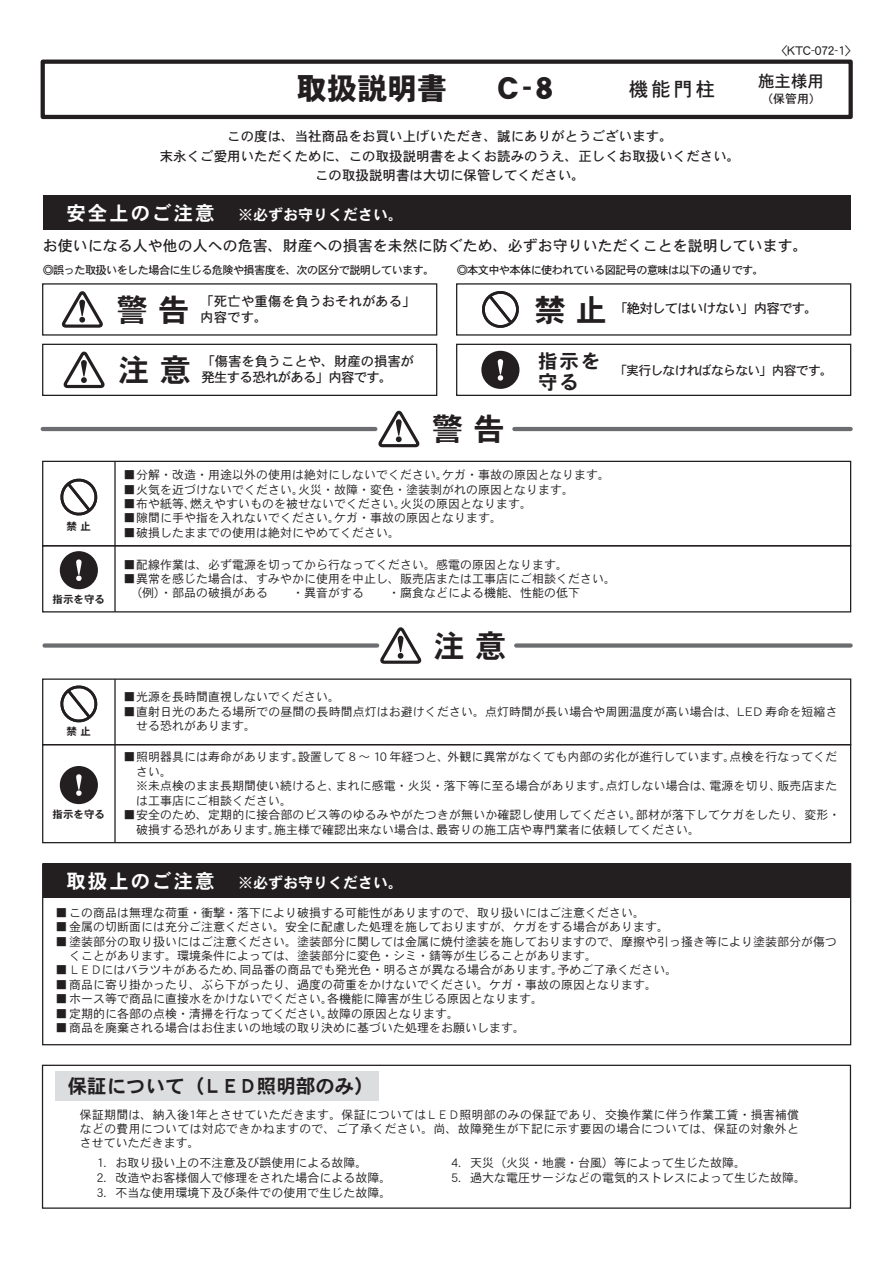
<style>
.page{position:relative;width:893px;height:1263px;background:#fff}
.page>*{position:absolute;margin:0;border:0;box-sizing:border-box;transform-origin:0 0}
.t1{font:31.2px "DFHS Gothic W7 WINP RKSJ H";color:#231f20}
.t2{font:31.2px "DFHS Gothic W7 WING RKSJ H";color:#231f20}
.t3{font:30px "DFHS Gothic W9 WINP RKSJ H";color:#231f20}
.t4{font:19.5px/21px "DFHS Gothic W7 WINP RKSJ H";color:#231f20}
.t5{font:19.5px "DFHS Gothic W5 WINP RKSJ H";color:#231f20}
.t6{font:16.5px "DFHS Gothic W5 WINP RKSJ H";color:#231f20}
.t7{font:15px "DFHS Gothic W5 WINP RKSJ H";color:#231f20}
.t8{font:15px "DFHS Gothic W7 WINP RKSJ H";color:#fff}
.t9{font:13.5px/16.2px "DFHS Gothic W5 WINP RKSJ H";color:#231f20}
.t10{font:13.5px "DFHS Gothic W5 WINP RKSJ H";letter-spacing:-.06em;color:#231f20}
.t11{font:12.9px "DFHS Gothic W5 WINP RKSJ H";letter-spacing:-.06em;color:#231f20}
.t12{font:12px/14.4px "DFHS Gothic W3 WINP RKSJ H";color:#231f20}
.t13{font:12px "DFHS Gothic W5 WINP RKSJ H";color:#231f20}
.t14{font:11.25px "DFHS Gothic W5 WINP RKSJ H";letter-spacing:-.06em;color:#231f20}
.t15{font:10.5px "DFHS Gothic W7 WINP RKSJ H";color:#231f20}
.s1{font-size:19.5px}
</style>
<div class="page">
<div style="left:62px;top:553px;width:34px;height:34px;background:#231f20;border-radius:50%"></div>
<div style="left:60px;top:551px;width:38px;height:38px;border:4px solid #231f20;border-radius:50%"></div>
<svg style="left:76px;top:559px;width:6px;height:22px"></svg>
<div style="left:42px;top:461px;width:809px;height:85px;border:1px solid #231f20"></div>
<hr style="left:114px;top:461px;width:2px;height:85px;background:#231f20">
<svg style="left:60px;top:478px;width:38px;height:38px"></svg>
<svg style="left:60px;top:685px;width:38px;height:38px"></svg>
<div style="left:42px;top:545px;width:809px;height:67px;border:1px solid #231f20"></div>
<hr style="left:114px;top:546px;width:2px;height:66px;background:#231f20">
<div style="left:62px;top:768px;width:34px;height:34px;background:#231f20;border-radius:50%"></div>
<div style="left:60px;top:766px;width:38px;height:38px;border:4px solid #231f20;border-radius:50%"></div>
<svg style="left:76px;top:774px;width:6px;height:22px"></svg>
<div style="left:42px;top:744px;width:809px;height:99px;border:1px solid #231f20"></div>
<hr style="left:114px;top:745px;width:2px;height:98px;background:#231f20">
<div style="left:42px;top:678px;width:809px;height:67px;border:1px solid #231f20"></div>
<hr style="left:114px;top:679px;width:2px;height:66px;background:#231f20">
<div style="left:55px;top:1071px;width:323px;height:30px;background:#dcdddf"></div>
<div style="left:42px;top:1065px;width:809px;height:144px;border:1px solid #231f20"></div>
<div style="left:41px;top:60px;width:812px;height:59px;border:4px solid #231f20"></div>
<div style="left:42px;top:863px;width:809px;height:182px;border:1px solid #231f20"></div>
<div style="left:43px;top:864px;width:808px;height:34px;background:#231f20"></div>
<svg style="left:379px;top:627px;width:43px;height:37px"></svg>
<div style="left:516px;top:643px;width:335px;height:5px;background:#6c6d70"></div>
<div style="left:45px;top:643px;width:332px;height:5px;background:#6c6d70"></div>
<div style="left:43px;top:196px;width:808px;height:34px;background:#231f20"></div>
<svg style="left:61px;top:291px;width:42px;height:37px"></svg>
<svg style="left:482px;top:291px;width:37px;height:37px"></svg>
<div style="left:456px;top:344px;width:395px;height:52px;border:1px solid #231f20"></div>
<div style="left:483px;top:353px;width:34px;height:34px;background:#231f20;border-radius:50%"></div>
<div style="left:481px;top:351px;width:38px;height:38px;border:4px solid #231f20;border-radius:50%"></div>
<svg style="left:498px;top:359px;width:5px;height:22px"></svg>
<div style="left:42px;top:344px;width:395px;height:52px;border:1px solid #231f20"></div>
<svg style="left:63px;top:351px;width:42px;height:38px"></svg>
<svg style="left:377px;top:410px;width:43px;height:38px"></svg>
<hr style="left:514px;top:427px;width:337px;height:4px;background:#6c6d70">
<hr style="left:43px;top:427px;width:332px;height:4px;background:#6c6d70">
<h2 class="t3" style="left:297px;top:73px;width:151px">取扱説明書</h2>
<h2 class="t3" style="left:497px;top:73px;width:57px">C-8</h2>
<p class="t13" style="left:782px;top:44px;width:71px">&lt;KTC-072-1&gt;</p>
<h3 class="t5" style="left:629px;top:79px;width:88px">機能門柱</h3>
<h3 class="t6" style="left:758px;top:73px;width:67px">施主様用</h3>
<p class="t13" style="left:761px;top:93px;width:61px">（保管用）</p>
<p class="t9" style="left:160px;top:127px;width:582px;line-height:19.5px;text-align:center">この度は、当社商品をお買い上げいただき、誠にありがとうございます。<br>末永くご愛用いただくために、この取扱説明書をよくお読みのうえ、正しくお取扱いください。この取扱説明書は大切に保管してください。</p>
<p class="t8" style="left:66px;top:207px;width:338px"><span class="s1">安全上のご注意　</span>※必ずお守りください。</p>
<p class="t7" style="left:43px;top:238px;width:766px">お使いになる人や他の人への危害、財産への損害を未然に防ぐため、必ずお守りいただくことを説明しています。</p>
<p class="t14" style="left:43px;top:264px;width:393px">◎誤った取扱いをした場合に生じる危険や損害度を、次の区分で説明しています。</p>
<p class="t14" style="left:457px;top:264px;width:309px">◎本文中や本体に使われている図記号の意味は以下の通りです。</p>
<h1 class="t1" style="left:117px;top:294px;width:74px">警 告</h1>
<p class="t9" style="left:200px;top:293px;width:217px">「死亡や重傷を負うおそれがある」内容です。</p>
<h1 class="t1" style="left:534px;top:294px;width:74px">禁 止</h1>
<p class="t10" style="left:614px;top:302px;width:205px">「絶対してはいけない」内容です。</p>
<h3 class="t4" style="left:538px;top:350px;width:64px">指示を守る</h3>
<p class="t9" style="left:202px;top:354px;width:214px">「傷害を負うことや、財産の損害が発生する恐れがある」内容です。</p>
<h1 class="t1" style="left:118px;top:354px;width:74px">注 意</h1>
<p class="t11" style="left:614px;top:364px;width:221px">「実行しなければならない」内容です。</p>
<p class="t15" style="left:67px;top:521px;width:26px">禁 止</p>
<p class="t15" style="left:53px;top:594px;width:54px">指示を守る</p>
<p class="t15" style="left:67px;top:726px;width:26px">禁 止</p>
<p class="t15" style="left:53px;top:809px;width:54px">指示を守る</p>
<h1 class="t2" style="left:432px;top:413px;width:74px">警 告</h1>
<p class="t12" style="left:124px;top:468px;width:488px">■分解・改造・用途以外の使用は絶対にしないでください。ケガ・事故の原因となります。</p>
<p class="t12" style="left:124px;top:482px;width:452px">■火気を近づけないでください。火災・故障・変色・塗装剥がれの原因となります。</p>
<p class="t12" style="left:124px;top:497px;width:410px">■布や紙等、燃えやすいものを被せないでください。火災の原因となります。</p>
<p class="t12" style="left:124px;top:511px;width:380px">■隙間に手や指を入れないでください。ケガ・事故の原因となります。</p>
<p class="t12" style="left:124px;top:526px;width:278px">■破損したままでの使用は絶対にやめてください。</p>
<p class="t12" style="left:124px;top:557px;width:446px">■配線作業は、必ず電源を切ってから行なってください。感電の原因となります。</p>
<p class="t12" style="left:130px;top:572px;width:487px;text-indent:-7px">■異常を感じた場合は、すみやかに使用を中止し、販売店または工事店にご相談ください。（例）・部品の破損がある　　・異音がする　　・腐食などによる機能、性能の低下</p>
<h1 class="t2" style="left:434px;top:630px;width:74px">注 意</h1>
<p class="t12" style="left:124px;top:690px;width:218px">■光源を長時間直視しないでください。</p>
<p class="t12" style="left:136px;top:704px;width:703px;text-indent:-13px">■直射日光のあたる場所での昼間の長時間点灯はお避けください。点灯時間が長い場合や周囲温度が高い場合は、L ED 寿命を短縮させる恐れがあります。</p>
<p class="t12" style="left:124px;top:750px;width:715px">■照明器具には寿命があります。設置して 8 ～ 10 年経つと、外観に異常がなくても内部の劣化が進行しています。点検を行なってくだ</p>
<p class="t12" style="left:136px;top:765px;width:703px">さい。<br>※未点検のまま長期間使い続けると、まれに感電・火災・落下等に至る場合があります。点灯しない場合は、電源を切り、販売店または工事店にご相談ください。</p>
<p class="t12" style="left:136px;top:822px;width:565px">破損する恐れがあります。施主様で確認出来ない場合は、最寄りの施工店や専門業者に依頼してください。</p>
<p class="t12" style="left:124px;top:808px;width:719px">■安全のため、定期的に接合部のビス等のゆるみやがたつきが無いか確認し使用してください。部材が落下してケガをしたり、変形・</p>
<p class="t8" style="left:66px;top:875px;width:338px"><span class="s1">取扱上のご注意　</span>※必ずお守りください。</p>
<p class="t12" style="left:55px;top:905px;width:591px">■この商品は無理な荷重・衝撃・落下により破損する可能性がありますので、取り扱いにはご注意ください。</p>
<p class="t12" style="left:55px;top:920px;width:615px">■金属の切断面には充分ご注意ください。安全に配慮した処理を施しておりますが、ケガをする場合があります。</p>
<p class="t12" style="left:55px;top:934px;width:783px">■塗装部分の取り扱いにはご注意ください。塗装部分に関しては金属に焼付塗装を施しておりますので、摩擦や引っ掻き等により塗装部分が傷つ</p>
<p class="t12" style="left:55px;top:963px;width:624px">■ＬＥＤにはバラツキがあるため、同品番の商品でも発光色・明るさが異なる場合があります。予めご了承ください。</p>
<p class="t12" style="left:55px;top:977px;width:603px">■商品に寄り掛かったり、ぶら下がったり、過度の荷重をかけないでください。ケガ・事故の原因となります。</p>
<p class="t12" style="left:55px;top:992px;width:489px">■ホース等で商品に直接水をかけないでください。各機能に障害が生じる原因となります。</p>
<p class="t12" style="left:55px;top:1006px;width:405px">■定期的に各部の点検・清掃を行なってください。故障の原因となります。</p>
<p class="t12" style="left:55px;top:1021px;width:471px">■商品を廃棄される場合はお住まいの地域の取り決めに基づいた処理をお願いします。</p>
<p class="t12" style="left:69px;top:949px;width:529px">くことがあります。環境条件によっては、塗装部分に変色・シミ・錆等が生じることがあります。</p>
<h3 class="t4" style="left:68px;top:1076px;width:308px">保証について（ＬＥＤ照明部のみ）</h3>
<p class="t12" style="left:80px;top:1107px;width:721px;text-align:justify">保証期間は、納入後1年とさせていただきます。保証についてはＬＥＤ照明部のみの保証であり、交換作業に伴う作業工賃・損害補償などの費用については対応できかねますので、ご了承ください。尚、故障発生が下記に示す要因の場合については、保証の対象外とさせていただきます。</p>
<p class="t12" style="left:97px;top:1156px;width:296px;line-height:15px">1．お取り扱い上の不注意及び誤使用による故障。<br>2．改造やお客様個人で修理をされた場合による故障。<br>3．不当な使用環境下及び条件での使用で生じた故障。</p>
<p class="t12" style="left:452px;top:1156px;width:356px;line-height:15px">4．天災（火災・地震・台風）等によって生じた故障。<br>5．過大な電圧サージなどの電気的ストレスによって生じた故障。</p>
</div>
